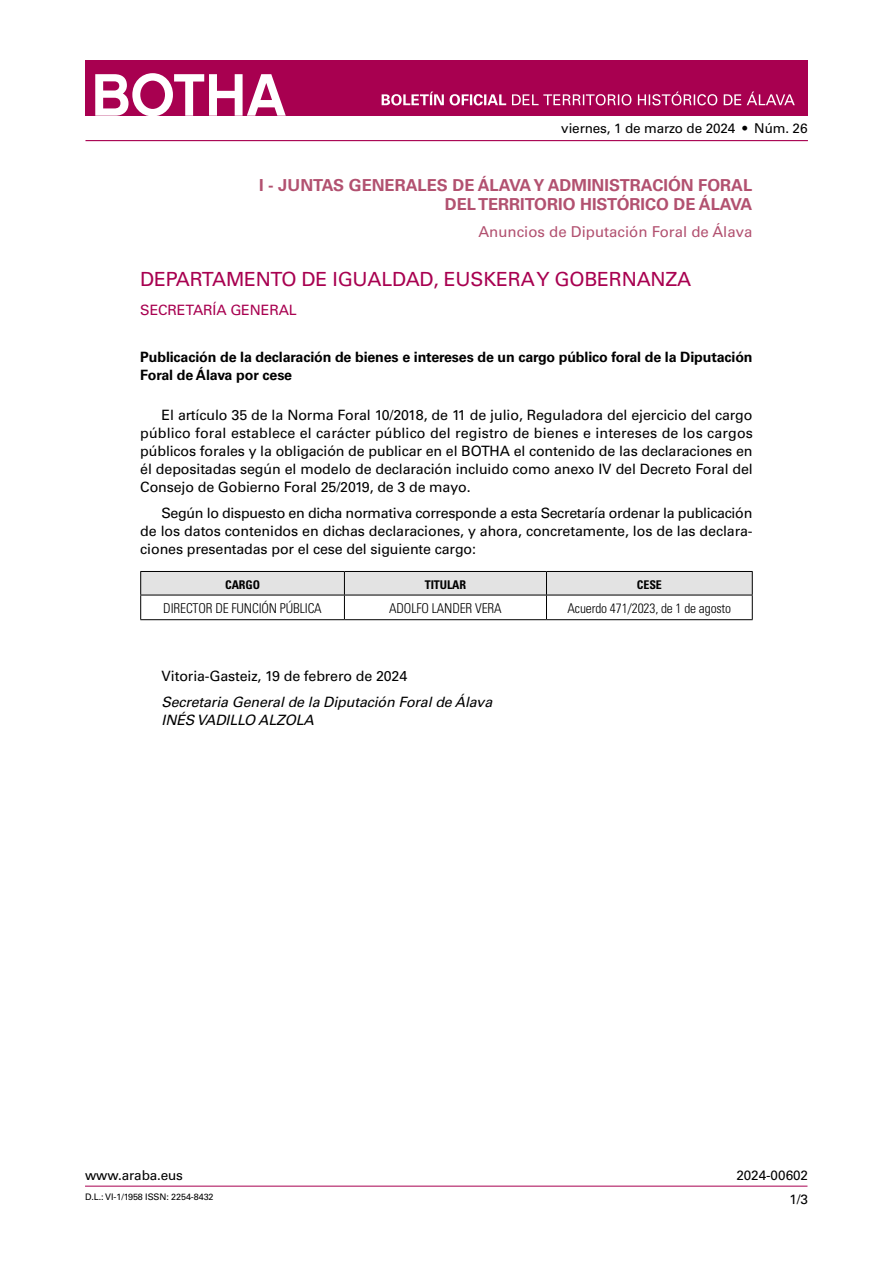
<style>
.page{position:relative;width:893px;height:1263px;background:#fff}
.page>*{position:absolute;margin:0;border:0;box-sizing:border-box;transform-origin:0 0}
._1_2_ANUNCIANTE_dos{font:19.5px "Univers LT Std";letter-spacing:-.01em;color:#a80050}
._0_SECCIONES_I-III-I{font:700 16.5px/19.8px "Univers LT Std";color:#b25170;text-align:right}
._0_SUBSECCION{font:15px "Univers LT Std";color:#b25170}
.FIRMA_lugar_3_nivele{font:14.25px/18px "Univers LT Std";letter-spacing:-.01em;color:#000;text-align:justify}
._2_SUMARIO{font:700 14.25px/18px "Univers LT Std";letter-spacing:-.01em;color:#000}
.FIRMA_cargo{font:italic 14.25px "Univers LT Std";letter-spacing:-.01em;color:#000}
._1_2_ANUNCIANTE_dos-2{font:14.25px "Univers LT Std";letter-spacing:-.01em;color:#a80050}
.FIRMA_nombre{font:italic 14.25px "Univers LT Std";letter-spacing:-.01em;color:#000}
.t1{font:13.5px "Univers LT Std";letter-spacing:-.01em;color:#000}
.CUERPO_TABLA_9_IZDA{font:300 condensed 13.5px "Univers LT Std";letter-spacing:-.01em;color:#000}
.CUERPO_TABLA_9_DCHA{font:300 condensed 13.5px "Univers LT Std";letter-spacing:-.01em;color:#000}
.CABECERA_TABLA_8_CEN{font:700 condensed 12px "Univers LT Std";letter-spacing:-.01em;color:#000}
.t2{font:9px "Univers LT Std";letter-spacing:-.01em;color:#000}
</style>
<div class="page">
<hr style="left:85px;top:1186px;width:722px;height:1px;background:#a80050">
<div style="left:85px;top:60px;width:723px;height:55px;background:#a80050"></div>
<svg style="left:95px;top:73px;width:191px;height:43px"></svg>
<hr style="left:85px;top:140px;width:723px;height:1px;background:#a80050">
<svg style="left:382px;top:92px;width:413px;height:13px"></svg>
<svg style="left:140px;top:571px;width:613px;height:48px"></svg>
<hr style="left:140px;top:619px;width:204px;height:1px;background:#000">
<hr style="left:344px;top:619px;width:202px;height:1px;background:#000">
<hr style="left:546px;top:619px;width:207px;height:1px;background:#000">
<p class="t1" style="left:561px;top:121px;width:248px">viernes, 1 de marzo de 2024 • Núm. 26</p>
<p class="_0_SECCIONES_I-III-I" style="left:259px;top:175px;width:495px">I - JUNTAS GENERALES DE ÁLAVA Y ADMINISTRACIÓN FORAL<br>DEL TERRITORIO HISTÓRICO DE ÁLAVA</p>
<p class="_0_SUBSECCION" style="left:478px;top:223px;width:276px">Anuncios de Diputación Foral de Álava</p>
<p class="_1_2_ANUNCIANTE_dos" style="left:140px;top:268px;width:552px">DEPARTAMENTO DE IGUALDAD, EUSKERA Y GOBERNANZA</p>
<p class="_1_2_ANUNCIANTE_dos-2" style="left:140px;top:301px;width:158px">SECRETARÍA GENERAL</p>
<p class="_2_SUMARIO" style="left:140px;top:348px;width:614px">Publicación de la declaración de bienes e intereses de un cargo público foral de la Diputación<br>Foral de Álava por cese</p>
<p class="FIRMA_lugar_3_nivele" style="left:140px;top:406px;width:614px;text-indent:21px">El artículo 35 de la Norma Foral 10/2018, de 11 de julio, Reguladora del ejercicio del cargo público foral establece el carácter público del registro de bienes e intereses de los cargos públicos forales y la obligación de publicar en el BOTHA el contenido de las declaraciones en él depositadas según el modelo de declaración incluido como anexo IV del Decreto Foral del Consejo de Gobierno Foral 25/2019, de 3 de mayo.</p>
<p class="FIRMA_lugar_3_nivele" style="left:140px;top:504px;width:614px;text-indent:21px">Según lo dispuesto en dicha normativa corresponde a esta Secretaría ordenar la publicación de los datos contenidos en dichas declaraciones, y ahora, concretamente, los de las declara&shy;ciones presentadas por el cese del siguiente cargo:</p>
<p class="CABECERA_TABLA_8_CEN" style="left:225px;top:577px;width:36px">CARGO</p>
<p class="CABECERA_TABLA_8_CEN" style="left:425px;top:577px;width:43px">TITULAR</p>
<p class="CABECERA_TABLA_8_CEN" style="left:637px;top:577px;width:26px">CESE</p>
<p class="CUERPO_TABLA_9_IZDA" style="left:163px;top:600px;width:160px">DIRECTOR DE FUNCIÓN PÚBLICA</p>
<p class="CUERPO_TABLA_9_IZDA" style="left:389px;top:600px;width:114px">ADOLFO LANDER VERA</p>
<p class="CUERPO_TABLA_9_DCHA" style="left:568px;top:600px;width:165px">Acuerdo 471/2023, de 1 de agosto</p>
<p class="FIRMA_lugar_3_nivele" style="left:162px;top:667px;width:247px">Vitoria-Gasteiz, 19 de febrero de 2024</p>
<p class="FIRMA_cargo" style="left:162px;top:694px;width:332px">Secretaria General de la Diputación Foral de Álava</p>
<p class="FIRMA_nombre" style="left:162px;top:712px;width:154px">INÉS VADILLO ALZOLA</p>
<p class="t1" style="left:85px;top:1167px;width:99px">www.araba.eus</p>
<p class="t2" style="left:85px;top:1192px;width:130px">D.L.: VI-1/1958 ISSN: 2254-8432</p>
<p class="t1" style="left:736px;top:1167px;width:73px">2024-00602</p>
<p class="t1" style="left:789px;top:1191px;width:20px">1/3</p>
</div>
